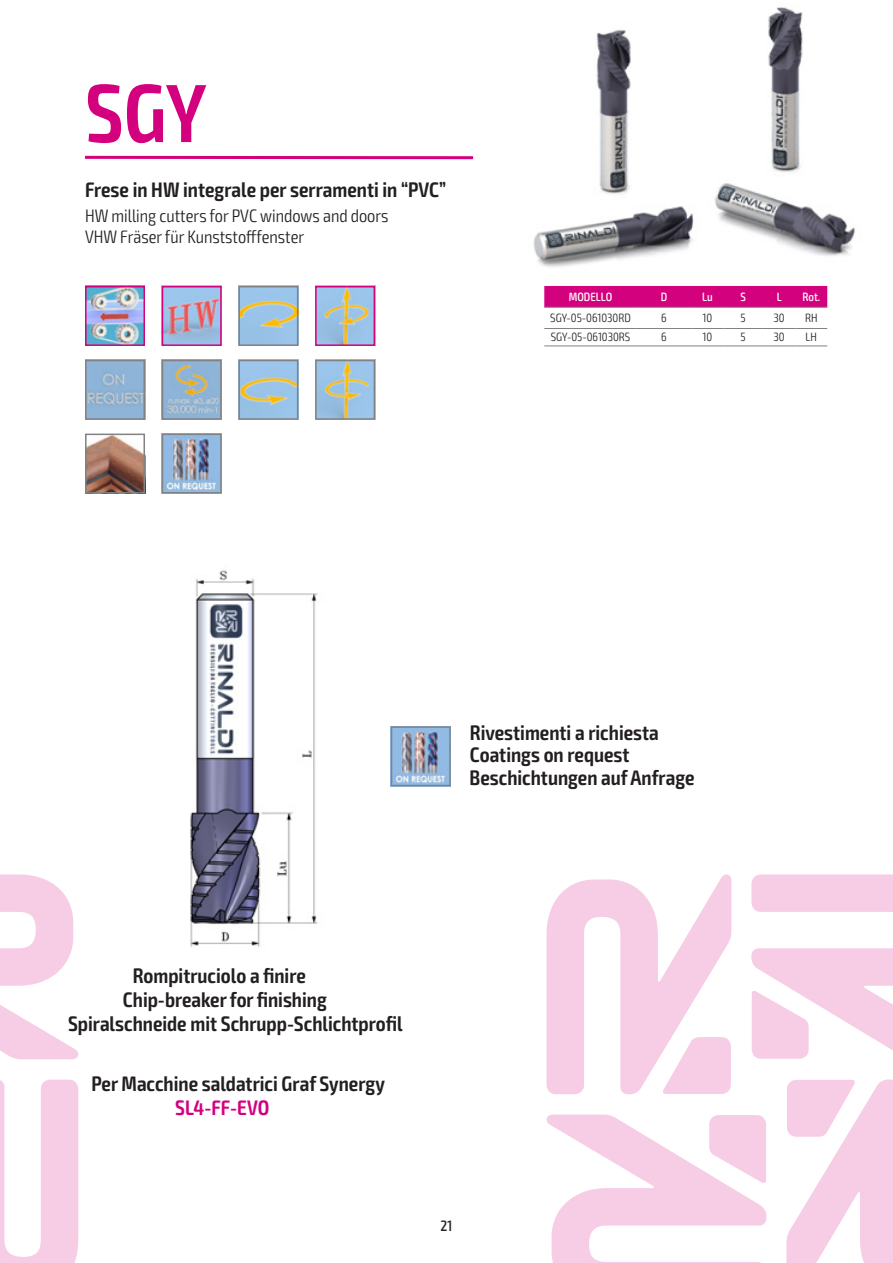
<style>
.page{position:relative;width:893px;height:1263px;background:#fff}
.page>*{position:absolute;margin:0;border:0;box-sizing:border-box;transform-origin:0 0}
.t1{font:600 condensed 82.5px "Exo 2";color:#d4017e}
.t2{font:600 condensed 21px "Exo 2";color:#231f20}
.t3{font:600 condensed 21px "Exo 2";color:#d4017e}
.t4{font:300 condensed 18px/21.6px "Exo 2";color:#231f20}
.t5{font:500 condensed 15px "Exo 2";color:#231f20}
.t6{font:300 condensed 12px "Exo 2";color:#231f20}
.t7{font:500 condensed 12px "Exo 2";color:#fff}
</style>
<div class="page">
<hr style="left:85px;top:156px;width:388px;height:3px;background:#d4017e">
<svg style="left:0;top:874px;width:79px;height:389px"></svg>
<svg style="left:546px;top:874px;width:347px;height:389px;fill:#f6cde5"></svg>
<div style="left:544px;top:286px;width:283px;height:21px;background:#d4017e"></div>
<hr style="left:544px;top:307px;width:93px;height:1px;background:#808285">
<hr style="left:544px;top:328px;width:93px;height:1px;background:#808285">
<hr style="left:637px;top:307px;width:54px;height:1px;background:#808285">
<hr style="left:691px;top:307px;width:32px;height:1px;background:#808285">
<hr style="left:723px;top:307px;width:40px;height:1px;background:#808285">
<hr style="left:763px;top:307px;width:32px;height:1px;background:#808285">
<hr style="left:795px;top:307px;width:32px;height:1px;background:#808285">
<hr style="left:637px;top:328px;width:54px;height:1px;background:#808285">
<hr style="left:691px;top:328px;width:32px;height:1px;background:#808285">
<hr style="left:723px;top:328px;width:40px;height:1px;background:#808285">
<hr style="left:763px;top:328px;width:32px;height:1px;background:#808285">
<hr style="left:795px;top:328px;width:32px;height:1px;background:#808285">
<hr style="left:544px;top:346px;width:93px;height:1px;background:#808285">
<hr style="left:637px;top:346px;width:54px;height:1px;background:#808285">
<hr style="left:691px;top:346px;width:32px;height:1px;background:#808285">
<hr style="left:723px;top:346px;width:40px;height:1px;background:#808285">
<hr style="left:763px;top:346px;width:32px;height:1px;background:#808285">
<hr style="left:795px;top:346px;width:32px;height:1px;background:#808285">
<img style="left:88px;top:289px;width:54px;height:54px">
<div style="left:85px;top:286px;width:60px;height:60px;border:2px solid #d4017e"></div>
<img style="left:165px;top:289px;width:54px;height:54px">
<div style="left:162px;top:286px;width:60px;height:60px;border:2px solid #d4017e"></div>
<img style="left:318px;top:289px;width:54px;height:54px">
<div style="left:315px;top:286px;width:60px;height:60px;border:2px solid #d4017e"></div>
<img style="left:533px;top:7px;width:322px;height:252px">
<img style="left:88px;top:363px;width:54px;height:54px">
<div style="left:85px;top:360px;width:60px;height:60px;border:2px solid #808285"></div>
<img style="left:241px;top:289px;width:54px;height:54px">
<div style="left:238px;top:286px;width:60px;height:60px;border:2px solid #808285"></div>
<img style="left:165px;top:363px;width:54px;height:54px">
<div style="left:162px;top:360px;width:60px;height:60px;border:2px solid #808285"></div>
<img style="left:241px;top:363px;width:54px;height:54px">
<div style="left:238px;top:360px;width:60px;height:60px;border:2px solid #808285"></div>
<img style="left:318px;top:363px;width:54px;height:54px">
<div style="left:315px;top:360px;width:60px;height:60px;border:2px solid #808285"></div>
<img style="left:88px;top:437px;width:54px;height:53px">
<div style="left:85px;top:434px;width:60px;height:59px;border:2px solid #808285"></div>
<img style="left:165px;top:437px;width:54px;height:53px">
<div style="left:162px;top:434px;width:60px;height:59px;border:2px solid #808285"></div>
<img style="left:190px;top:570px;width:128px;height:377px">
<img style="left:394px;top:729px;width:54px;height:54px">
<div style="left:391px;top:726px;width:60px;height:60px;border:2px solid #808285"></div>
<p class="t1" style="left:85px;top:64px;width:123px">SGY</p>
<p class="t2" style="left:85px;top:177px;width:363px">Frese in HW integrale per serramenti in “PVC”</p>
<p class="t4" style="left:85px;top:205px;width:305px">HW milling cutters for PVC windows and doors<br>VHW Fräser für Kunststofffenster</p>
<p class="t7" style="left:569px;top:290px;width:45px">MODELLO</p>
<p class="t7" style="left:661px;top:290px;width:8px">D</p>
<p class="t7" style="left:702px;top:290px;width:12px">Lu</p>
<p class="t7" style="left:740px;top:290px;width:7px">S</p>
<p class="t7" style="left:777px;top:290px;width:7px">L</p>
<p class="t7" style="left:802px;top:290px;width:19px">Rot.</p>
<p class="t6" style="left:550px;top:311px;width:82px">SGY-05-061030RD</p>
<p class="t6" style="left:661px;top:311px;width:7px">6</p>
<p class="t6" style="left:702px;top:311px;width:11px">10</p>
<p class="t6" style="left:741px;top:311px;width:7px">5</p>
<p class="t6" style="left:773px;top:311px;width:13px">30</p>
<p class="t6" style="left:805px;top:311px;width:14px">RH</p>
<p class="t6" style="left:551px;top:330px;width:81px">SGY-05-061030RS</p>
<p class="t6" style="left:661px;top:330px;width:7px">6</p>
<p class="t6" style="left:702px;top:330px;width:11px">10</p>
<p class="t6" style="left:741px;top:330px;width:7px">5</p>
<p class="t6" style="left:773px;top:330px;width:13px">30</p>
<p class="t6" style="left:806px;top:330px;width:13px">LH</p>
<p class="t2" style="left:470px;top:720px;width:190px">Rivestimenti a richiesta</p>
<p class="t2" style="left:470px;top:742px;width:161px">Coatings on request</p>
<p class="t2" style="left:470px;top:765px;width:227px">Beschichtungen auf Anfrage</p>
<p class="t2" style="left:133px;top:963px;width:175px">Rompitruciolo a finire</p>
<p class="t2" style="left:123px;top:987px;width:205px">Chip-breaker for finishing</p>
<p class="t2" style="left:68px;top:1011px;width:336px">Spiralschneide mit Schrupp-Schlichtprofil</p>
<p class="t2" style="left:91px;top:1071px;width:295px">Per Macchine saldatrici Graf Synergy</p>
<p class="t3" style="left:175px;top:1095px;width:96px">SL4-FF-EVO</p>
<p class="t5" style="left:440px;top:1217px;width:14px">21</p>
</div>
